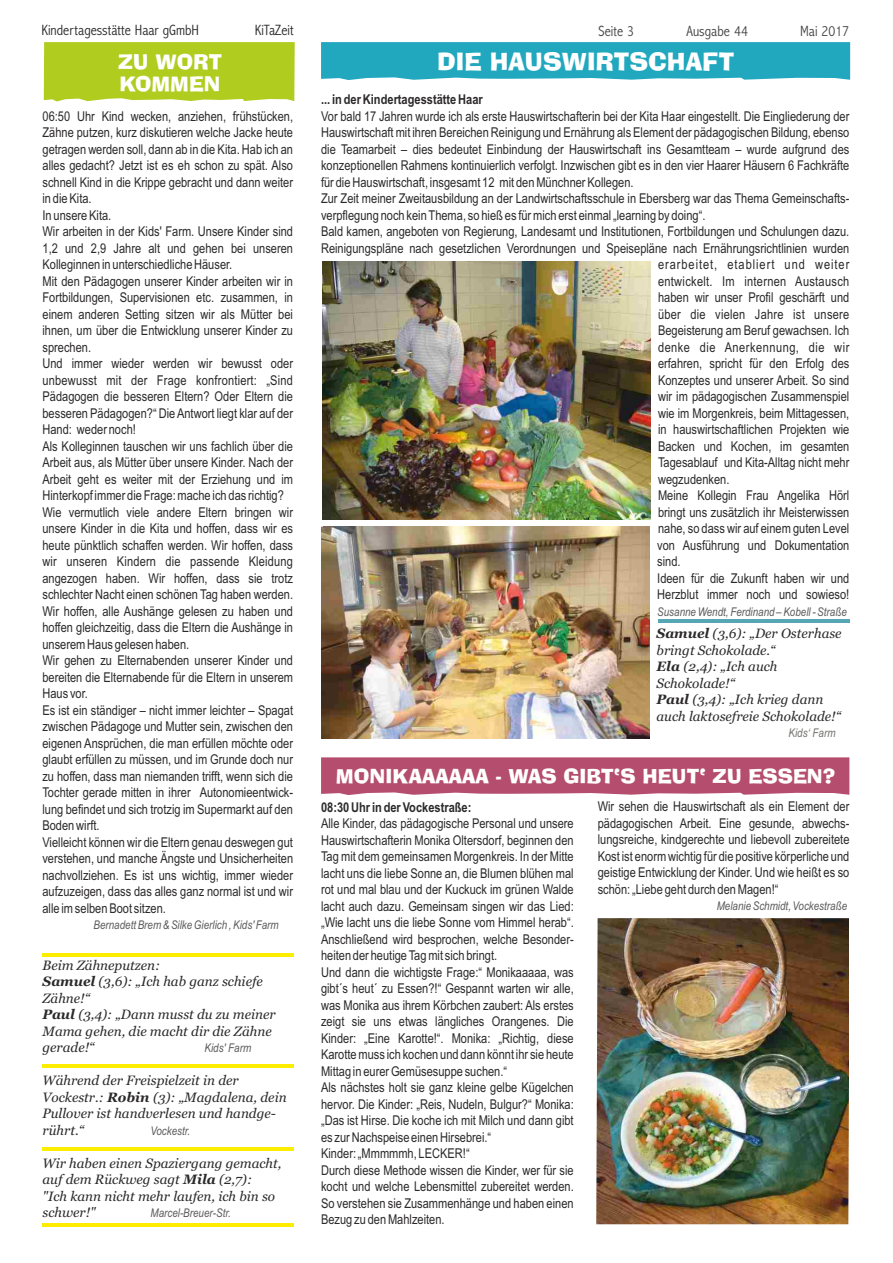
<style>
.page{position:relative;width:893px;height:1263px;background:#fff}
.page>*{position:absolute;margin:0;border:0;box-sizing:border-box;transform-origin:0 0}
.t1{font:24px "Ad Lib BT";color:#fff}
.t2{font:20.4px/22.6px "Ad Lib BT";color:#fff}
.t3{font:19.5px "Ad Lib BT";color:#fff}
.t4{font:300 condensed 15px "Abadi";color:#2b2929}
.t5{font:300 condensed 15px "Abadi";color:#424242}
.t6{font:13.5px/16.5px "Arial Narrow";color:#2b2929}
.t7{font:italic 13.5px/16.5px "Georgia";color:#2b2929}
.t8{font:13.5px "Arial Narrow";letter-spacing:.02em;color:#2b2929}
.t9{font:700 13.5px "Arial Narrow";color:#2b2929}
.t10{font:13.5px "Arial Narrow";letter-spacing:.07em;color:#2b2929}
.t11{font:13.5px "Arial Narrow";letter-spacing:.035em;color:#2b2929}
.t12{font:italic 12px "Arial Narrow";color:#5c5c5c}
.t13{font:italic 12px "Arial Narrow";color:#737370}
.s1{font-weight:700}
</style>
<div class="page">
<img style="left:596px;top:918px;width:252px;height:306px">
<svg style="left:321px;top:757px;width:528px;height:38px;background:#b85575"></svg>
<div style="left:44px;top:42px;width:251px;height:59px;background:#b0cc1f"></div>
<svg style="left:321px;top:42px;width:529px;height:38px;background:#2aabc1"></svg>
<img style="left:322px;top:261px;width:329px;height:258px">
<img style="left:321px;top:527px;width:329px;height:211px">
<hr style="left:658px;top:619px;width:191px;height:3px;background:#57a6b3">
<hr style="left:43px;top:953px;width:251px;height:4px;background:#ffed00">
<hr style="left:43px;top:1065px;width:251px;height:3px;background:#ffed00">
<hr style="left:43px;top:1147px;width:251px;height:3px;background:#ffed00">
<hr style="left:43px;top:1223px;width:251px;height:3px;background:#ffed00">
<p class="t4" style="left:41px;top:24px;width:159px">Kindertagesstätte Haar gGmbH</p>
<p class="t4" style="left:255px;top:24px;width:41px">KiTaZeit</p>
<p class="t5" style="left:599px;top:26px;width:37px">Seite 3</p>
<p class="t5" style="left:686px;top:26px;width:63px">Ausgabe 44</p>
<p class="t5" style="left:800px;top:26px;width:51px">Mai 2017</p>
<h2 class="t2" style="left:118px;top:52px;width:105px">ZU WORT<br>KOMMEN</h2>
<h1 class="t1" style="left:437px;top:51px;width:299px">DIE HAUSWIRTSCHAFT</h1>
<p class="t6" style="left:42px;top:109px;width:252px">06:50 Uhr Kind wecken, anziehen, frühstücken, Zähne putzen, kurz diskutieren welche Jacke heute getragen werden soll, dann ab in die Kita. Hab ich an alles gedacht? Jetzt ist es eh schon zu spät. Also schnell Kind in die Krippe gebracht und dann weiter in die Kita.<br>In unsere Kita.<br>Wir arbeiten in der Kids' Farm. Unsere Kinder sind 1,2 und 2,9 Jahre alt und gehen bei unseren Kolleginnen in unterschiedliche Häuser.<br>Mit den Pädagogen unserer Kinder arbeiten wir in Fortbildungen, Supervisionen etc. zusammen, in einem anderen Setting sitzen wir als Mütter bei ihnen, um über die Entwicklung unserer Kinder zu sprechen.<br>Und immer wieder werden wir bewusst oder unbewusst mit der Frage konfrontiert: „Sind Pädagogen die besseren Eltern? Oder Eltern die besseren Pädagogen?“ Die Antwort liegt klar auf der Hand: weder noch!<br>Als Kolleginnen tauschen wir uns fachlich über die Arbeit aus, als Mütter über unsere Kinder. Nach der Arbeit geht es weiter mit der Erziehung und im Hinterkopf immer die Frage: mache ich das richtig?<br>Wie vermutlich viele andere Eltern bringen wir unsere Kinder in die Kita und hoffen, dass wir es heute pünktlich schaffen werden. Wir hoffen, dass wir unseren Kindern die passende Kleidung angezogen haben. Wir hoffen, dass sie trotz schlechter Nacht einen schönen Tag haben werden.<br>Wir hoffen, alle Aushänge gelesen zu haben und hoffen gleichzeitig, dass die Eltern die Aushänge in unserem Haus gelesen haben.<br>Wir gehen zu Elternabenden unserer Kinder und bereiten die Elternabende für die Eltern in unserem Haus vor.<br>Es ist ein ständiger – nicht immer leichter – Spagat zwischen Pädagoge und Mutter sein, zwischen den eigenen Ansprüchen, die man erfüllen möchte oder glaubt erfüllen zu müssen, und im Grunde doch nur zu hoffen, dass man niemanden trifft, wenn sich die Tochter gerade mitten in ihrer Autonomieentwick&shy;lung befindet und sich trotzig im Supermarkt auf den Boden wirft.<br>Vielleicht können wir die Eltern genau deswegen gut verstehen, und manche Ängste und Unsicherheiten nachvollziehen. Es ist uns wichtig, immer wieder aufzuzeigen, dass das alles ganz normal ist und wir alle im selben Boot sitzen.</p>
<p class="t12" style="left:93px;top:920px;width:187px">Bernadett Brem &amp; Silke Gierlich , Kids' Farm</p>
<p class="t7" style="left:43px;top:958px;width:235px">Beim Zähneputzen:<br><span class="s1">Samuel</span> (3,6): „Ich hab ganz schiefe<br>Zähne!“<br><span class="s1">Paul</span> (3,4): „Dann musst du zu meiner<br>Mama gehen, die macht dir die Zähne gerade!“</p>
<p class="t7" style="left:43px;top:1073px;width:246px">Während der Freispielzeit in der<br>Vockestr.: <span class="s1">Robin</span> (3): „Magdalena, dein<br>Pullover ist handverlesen und handge&shy;rührt.“</p>
<p class="t7" style="left:43px;top:1156px;width:240px">Wir haben einen Spaziergang gemacht, auf dem Rückweg sagt <span class="s1">Mila</span> (2,7):<br>"Ich kann nicht mehr laufen, ich bin so schwer!"</p>
<p class="t12" style="left:205px;top:1043px;width:48px">Kids' Farm</p>
<p class="t12" style="left:151px;top:1126px;width:41px">Vockestr.</p>
<p class="t12" style="left:151px;top:1208px;width:82px">Marcel-Breuer-Str.</p>
<p class="t9" style="left:321px;top:94px;width:163px">... in der Kindertagesstätte Haar</p>
<p class="t6" style="left:321px;top:109px;width:530px">Vor bald 17 Jahren wurde ich als erste Hauswirtschafterin bei der Kita Haar eingestellt. Die Eingliederung der</p>
<p class="t6" style="left:321px;top:125px;width:530px">Hauswirtschaft mit ihren Bereichen Reinigung und Ernährung als Element der pädagogischen Bildung, ebenso</p>
<p class="t6" style="left:321px;top:142px;width:530px">die Teamarbeit – dies bedeutet Einbindung der Hauswirtschaft ins Gesamtteam – wurde aufgrund des</p>
<p class="t6" style="left:321px;top:158px;width:530px">konzeptionellen Rahmens kontinuierlich verfolgt. Inzwischen gibt es in den vier Haarer Häusern 6 Fachkräfte</p>
<p class="t6" style="left:321px;top:175px;width:314px">für die Hauswirtschaft, insgesamt 12 mit den Münchner Kollegen.</p>
<p class="t6" style="left:321px;top:191px;width:530px">Zur Zeit meiner Zweitausbildung an der Landwirtschaftsschule in Ebersberg war das Thema Gemeinschafts-</p>
<p class="t6" style="left:321px;top:208px;width:386px">verpflegung noch kein Thema, so hieß es für mich erst einmal „learning by doing“.</p>
<p class="t6" style="left:321px;top:224px;width:530px">Bald kamen, angeboten von Regierung, Landesamt und Institutionen, Fortbildungen und Schulungen dazu.</p>
<p class="t6" style="left:321px;top:241px;width:530px">Reinigungspläne nach gesetzlichen Verordnungen und Speisepläne nach Ernährungsrichtlinien wurden</p>
<p class="t10" style="left:658px;top:259px;width:193px">erarbeitet, etabliert und weiter</p>
<p class="t8" style="left:658px;top:276px;width:193px">entwickelt. Im internen Austausch</p>
<p class="t6" style="left:658px;top:290px;width:193px">haben wir unser Profil geschärft und</p>
<p class="t8" style="left:658px;top:309px;width:193px">über die vielen Jahre ist unsere</p>
<p class="t6" style="left:658px;top:323px;width:193px">Begeisterung am Beruf gewachsen. Ich</p>
<p class="t11" style="left:658px;top:342px;width:193px">denke die Anerkennung, die wir</p>
<p class="t6" style="left:658px;top:356px;width:193px">erfahren, spricht für den Erfolg des</p>
<p class="t6" style="left:658px;top:373px;width:193px">Konzeptes und unserer Arbeit. So sind</p>
<p class="t6" style="left:658px;top:389px;width:193px">wir im pädagogischen Zusammenspiel</p>
<p class="t6" style="left:658px;top:406px;width:193px">wie im Morgenkreis, beim Mittagessen,</p>
<p class="t6" style="left:658px;top:422px;width:193px">in hauswirtschaftlichen Projekten wie</p>
<p class="t6" style="left:658px;top:439px;width:193px">Backen und Kochen, im gesamten</p>
<p class="t6" style="left:658px;top:455px;width:193px">Tagesablauf und Kita-Alltag nicht mehr</p>
<p class="t6" style="left:658px;top:472px;width:73px">wegzudenken.</p>
<p class="t6" style="left:658px;top:488px;width:193px">Meine Kollegin Frau Angelika Hörl</p>
<p class="t6" style="left:658px;top:505px;width:193px">bringt uns zusätzlich ihr Meisterwissen</p>
<p class="t6" style="left:658px;top:521px;width:193px">nahe, so dass wir auf einem guten Level</p>
<p class="t6" style="left:657px;top:538px;width:194px">von Ausführung und Dokumentation</p>
<p class="t6" style="left:657px;top:554px;width:25px">sind.</p>
<p class="t6" style="left:657px;top:571px;width:194px">Ideen für die Zukunft haben wir und</p>
<p class="t6" style="left:657px;top:587px;width:194px">Herzblut immer noch und sowieso!</p>
<p class="t12" style="left:657px;top:607px;width:191px">Susanne Wendt, Ferdinand – Kobell - Straße</p>
<p class="t7" style="left:657px;top:626px;width:187px"><span class="s1">Samuel</span> (3,6): „Der Osterhase bringt Schokolade.“<br><span class="s1">Ela</span> (2,4): „Ich auch<br>Schokolade!“<br><span class="s1">Paul</span> (3,4): „Ich krieg dann auch laktosefreie Schokolade!“</p>
<p class="t13" style="left:789px;top:728px;width:49px">Kids‘ Farm</p>
<h3 class="t3" style="left:336px;top:768px;width:501px">MONIKAAAAAA - WAS GIBT‘S HEUT‘ ZU ESSEN?</h3>
<p class="t9" style="left:321px;top:802px;width:152px">08:30 Uhr in der Vockestraße:</p>
<p class="t6" style="left:598px;top:800px;width:253px">Wir sehen die Hauswirtschaft als ein Element der</p>
<p class="t6" style="left:321px;top:816px;width:254px">Alle Kinder, das pädagogische Personal und unsere</p>
<p class="t6" style="left:598px;top:816px;width:253px">pädagogischen Arbeit. Eine gesunde, abwechs-</p>
<p class="t6" style="left:321px;top:833px;width:254px">Hauswirtschafterin Monika Oltersdorf, beginnen den</p>
<p class="t6" style="left:598px;top:833px;width:253px">lungsreiche, kindgerechte und liebevoll zubereitete</p>
<p class="t6" style="left:321px;top:849px;width:254px">Tag mit dem gemeinsamen Morgenkreis. In der Mitte</p>
<p class="t6" style="left:598px;top:849px;width:253px">Kost ist enorm wichtig für die positive körperliche und</p>
<p class="t6" style="left:321px;top:866px;width:254px">lacht uns die liebe Sonne an, die Blumen blühen mal</p>
<p class="t6" style="left:598px;top:866px;width:253px">geistige Entwicklung der Kinder. Und wie heißt es so</p>
<p class="t6" style="left:321px;top:882px;width:254px">rot und mal blau und der Kuckuck im grünen Walde</p>
<p class="t6" style="left:598px;top:882px;width:182px">schön: „Liebe geht durch den Magen!“</p>
<p class="t6" style="left:321px;top:899px;width:254px">lacht auch dazu. Gemeinsam singen wir das Lied: „Wie lacht uns die liebe Sonne vom Himmel herab“.<br>Anschließend wird besprochen, welche Besonder&shy;heiten der heutige Tag mit sich bringt.<br>Und dann die wichtigste Frage:“ Monikaaaaa, was gibt´s heut´ zu Essen?!“ Gespannt warten wir alle, was Monika aus ihrem Körbchen zaubert: Als erstes zeigt sie uns etwas längliches Orangenes. Die Kinder: „Eine Karotte!“. Monika: „Richtig, diese Karotte muss ich kochen und dann könnt ihr sie heute Mittag in eurer Gemüsesuppe suchen.“<br>Als nächstes holt sie ganz kleine gelbe Kügelchen hervor. Die Kinder: „Reis, Nudeln, Bulgur?“ Monika: „Das ist Hirse. Die koche ich mit Milch und dann gibt es zur Nachspeise einen Hirsebrei.“<br>Kinder: „Mmmmmh, LECKER!“<br>Durch diese Methode wissen die Kinder, wer für sie kocht und welche Lebensmittel zubereitet werden.<br>So verstehen sie Zusammenhänge und haben einen Bezug zu den Mahlzeiten.</p>
<p class="t12" style="left:717px;top:902px;width:132px">Melanie Schmidt, Vockestraße</p>
</div>
